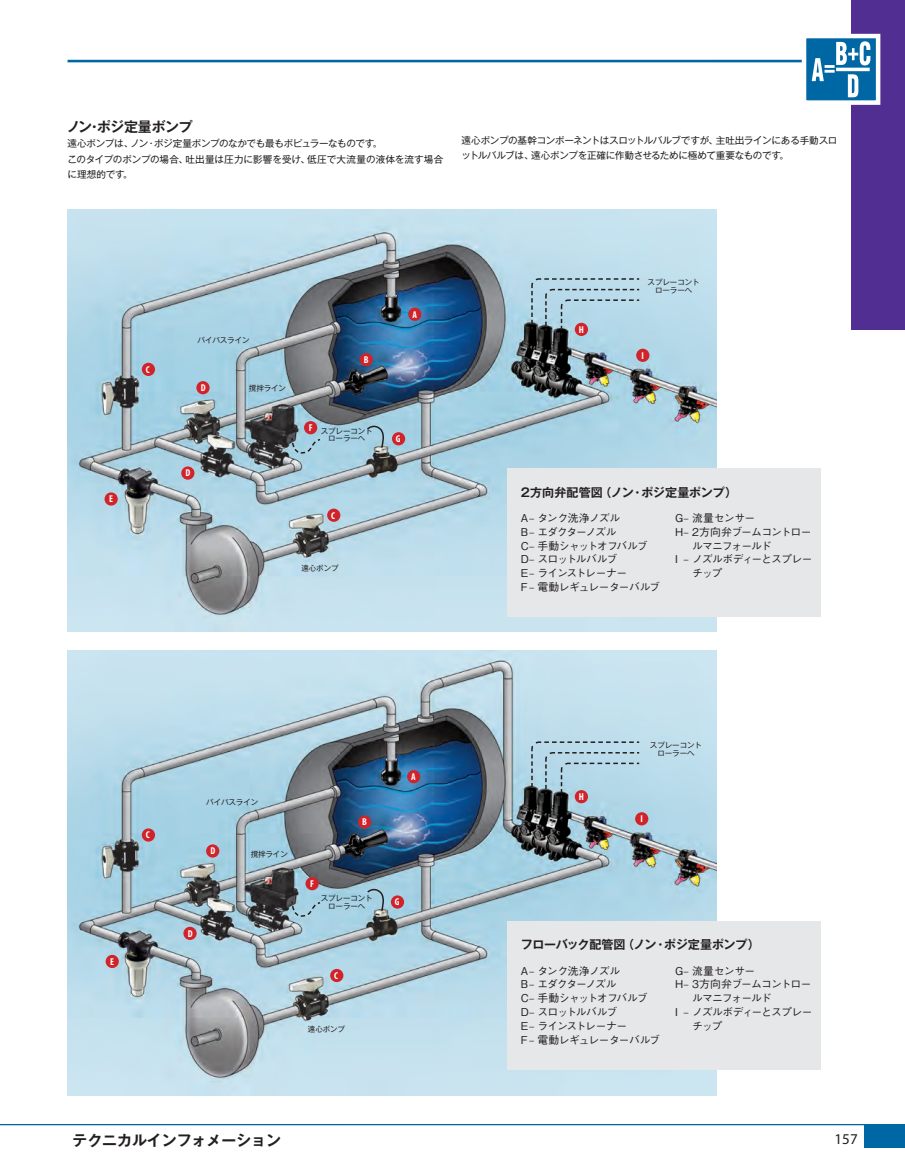
<style>
.page{position:relative;width:905px;height:1175px;background:#fff}
.page>*{position:absolute;margin:0;border:0;box-sizing:border-box;transform-origin:0 0}
.t1{font:15px "Myriad Pro";color:#231f20}
.BOTTOM_PAGE_HEADER{font:700 14.85px "Gothic MB101 Pr 5 De";color:#231f20}
.MAIN_COPY_BODY{font:700 13.8px "Gothic MB101 Pr 5 De";letter-spacing:-.02em;color:#231f20}
.t2{font:700 12px "Gothic MB101 Pr 6 N De";letter-spacing:-.01em;color:#231f20}
.t3{font:500 10.8px/13.8px "Gothic BBB Pro";letter-spacing:-.07em;color:#231f20}
.t4{font:500 10.8px "Gothic BBB Pro";letter-spacing:-.095em;color:#231f20}
.t5{font:500 10.8px "Gothic BBB Pro";letter-spacing:-.04em;color:#231f20}
.t6{font:500 10.8px "Gothic BBB Pro";letter-spacing:-.105em;color:#231f20}
.t7{font:500 10.8px "Gothic BBB Pro";letter-spacing:-.09em;color:#231f20}
.t8{font:700 condensed 9.9px "Myriad Pro";color:#fff}
.MAIN_COPY_BODY_HEADE{font:9.6px/15px "Gothic MB101 Pro";letter-spacing:-.025em;color:#231f20}
.MAIN_COPY_BODY_HEADE-2{font:9.6px/15px "Gothic MB101 Pro";letter-spacing:.005em;color:#231f20}
.MAIN_COPY_BODY_HEADE-3{font:9.6px "Gothic MB101 Pro";letter-spacing:-.045em;color:#231f20}
.t9{font:7.5px/7.5px "Gothic MB101 Pro";letter-spacing:-.01em;color:#231f20;text-align:center}
</style>
<div class="page">
<div style="left:851px;top:0;width:53px;height:330px;background:#502e92"></div>
<div style="left:864px;top:1124px;width:40px;height:24px;background:#0067a5"></div>
<svg style="left:0;top:1124px;width:864px;height:1px"></svg>
<svg style="left:68px;top:33px;width:813px;height:72px"></svg>
<img style="left:68px;top:209px;width:648px;height:423px">
<img style="left:68px;top:650px;width:648px;height:445px">
<svg style="left:290px;top:437px;width:32px;height:17px"></svg>
<svg style="left:530px;top:277px;width:110px;height:59px"></svg>
<svg style="left:366px;top:421px;width:20px;height:28px"></svg>
<svg style="left:290px;top:900px;width:32px;height:17px"></svg>
<svg style="left:530px;top:740px;width:110px;height:59px"></svg>
<svg style="left:366px;top:884px;width:20px;height:28px"></svg>
<div style="left:330px;top:968px;width:13px;height:14px;background:#d1232a;border-radius:50%"></div>
<div style="left:142px;top:828px;width:13px;height:13px;background:#d1232a;border-radius:50%"></div>
<div style="left:327px;top:508px;width:13px;height:14px;background:#d1232a;border-radius:50%"></div>
<div style="left:142px;top:363px;width:13px;height:13px;background:#d1232a;border-radius:50%"></div>
<div style="left:391px;top:895px;width:13px;height:13px;background:#d1232a;border-radius:50%"></div>
<div style="left:392px;top:432px;width:13px;height:13px;background:#d1232a;border-radius:50%"></div>
<div style="left:358px;top:815px;width:13px;height:13px;background:#d1232a;border-radius:50%"></div>
<div style="left:359px;top:353px;width:14px;height:13px;background:#d1232a;border-radius:50%"></div>
<div style="left:305px;top:877px;width:14px;height:13px;background:#d1232a;border-radius:50%"></div>
<div style="left:304px;top:421px;width:13px;height:13px;background:#d1232a;border-radius:50%"></div>
<div style="left:407px;top:770px;width:13px;height:13px;background:#d1232a;border-radius:50%"></div>
<div style="left:408px;top:308px;width:13px;height:13px;background:#d1232a;border-radius:50%"></div>
<div style="left:106px;top:954px;width:13px;height:14px;background:#d1232a;border-radius:50%"></div>
<div style="left:104px;top:492px;width:14px;height:13px;background:#d1232a;border-radius:50%"></div>
<div style="left:635px;top:812px;width:13px;height:13px;background:#d1232a;border-radius:50%"></div>
<div style="left:636px;top:349px;width:13px;height:13px;background:#d1232a;border-radius:50%"></div>
<div style="left:206px;top:844px;width:13px;height:13px;background:#d1232a;border-radius:50%"></div>
<div style="left:183px;top:926px;width:14px;height:14px;background:#d1232a;border-radius:50%"></div>
<div style="left:196px;top:381px;width:13px;height:13px;background:#d1232a;border-radius:50%"></div>
<div style="left:181px;top:466px;width:13px;height:13px;background:#d1232a;border-radius:50%"></div>
<div style="left:574px;top:790px;width:14px;height:13px;background:#d1232a;border-radius:50%"></div>
<div style="left:574px;top:323px;width:14px;height:13px;background:#d1232a;border-radius:50%"></div>
<div style="left:507px;top:468px;width:313px;height:148px;background:#e6e7e9"></div>
<div style="left:507px;top:921px;width:313px;height:148px;background:#e6e7e9"></div>
<p class="MAIN_COPY_BODY" style="left:67px;top:116px;width:127px">ノン・ポジ定量ボンプ</p>
<p class="MAIN_COPY_BODY_HEADE-3" style="left:68px;top:136px;width:316px">遠心ポンプは、ノン・ポジ定量ポンプのなかでも最もポピュラーなものです。</p>
<p class="MAIN_COPY_BODY_HEADE-2" style="left:68px;top:150px;width:377px">このタイプのポンプの場合、吐出量は圧力に影響を受け、低圧で大流量の液体を流す場合に理想的です。</p>
<p class="MAIN_COPY_BODY_HEADE" style="left:461px;top:132px;width:377px">遠心ポンプの基幹コンポーネントはスロットルバルブですが、主吐出ラインにある手動スロットルバルブは、遠心ポンプを正確に作動させるために極めて重要なものです。</p>
<p class="t8" style="left:146px;top:363px;width:5px">C</p>
<p class="t8" style="left:109px;top:493px;width:5px">E</p>
<p class="t9" style="left:197px;top:335px;width:54px">バイパスライン</p>
<p class="t8" style="left:201px;top:381px;width:6px">D</p>
<p class="t8" style="left:185px;top:467px;width:6px">D</p>
<p class="t9" style="left:249px;top:383px;width:39px">撹拌ライン</p>
<p class="t8" style="left:364px;top:353px;width:6px">B</p>
<p class="t8" style="left:309px;top:421px;width:5px">F</p>
<p class="t9" style="left:321px;top:426px;width:54px">スプレーコントローラーへ</p>
<p class="t8" style="left:331px;top:509px;width:5px">C</p>
<p class="t9" style="left:301px;top:563px;width:39px">遠心ポンプ</p>
<p class="t8" style="left:412px;top:308px;width:6px">A</p>
<p class="t8" style="left:396px;top:432px;width:6px">G</p>
<p class="t8" style="left:579px;top:323px;width:7px">H</p>
<p class="t9" style="left:647px;top:277px;width:54px">スプレーコントローラーへ</p>
<p class="t8" style="left:641px;top:349px;width:4px">I</p>
<p class="t2" style="left:521px;top:482px;width:218px">2方向弁配管図（ノン・ポジ定量ポンプ）</p>
<p class="t5" style="left:520px;top:509px;width:101px">A – タンク洗浄ノズル</p>
<p class="t6" style="left:520px;top:523px;width:97px">B – エダクターノズル</p>
<p class="t4" style="left:520px;top:537px;width:128px">C – 手動シャットオフバルブ</p>
<p class="t7" style="left:520px;top:550px;width:98px">D – スロットルバルブ</p>
<p class="t3" style="left:520px;top:565px;width:108px">E – ラインストレーナー</p>
<p class="t3" style="left:520px;top:578px;width:141px">F – 電動レギュレーターバルブ</p>
<p class="t3" style="left:675px;top:509px;width:82px">G – 流量センサー</p>
<p class="t3" style="left:692px;top:523px;width:121px;text-indent:-17px">H – 2方向弁ブームコントロールマニフォールド</p>
<p class="t3" style="left:692px;top:551px;width:122px;text-indent:-17px">I – ノズルボディーとスプレーチップ</p>
<p class="t8" style="left:146px;top:829px;width:5px">C</p>
<p class="t8" style="left:110px;top:955px;width:5px">E</p>
<p class="t9" style="left:206px;top:797px;width:54px">バイパスライン</p>
<p class="t8" style="left:210px;top:844px;width:6px">D</p>
<p class="t9" style="left:251px;top:849px;width:39px">撹拌ライン</p>
<p class="t8" style="left:188px;top:927px;width:6px">D</p>
<p class="t8" style="left:310px;top:877px;width:5px">F</p>
<p class="t8" style="left:362px;top:816px;width:6px">B</p>
<p class="t9" style="left:321px;top:893px;width:54px">スプレーコントローラーへ</p>
<p class="t8" style="left:334px;top:969px;width:5px">C</p>
<p class="t9" style="left:308px;top:1024px;width:39px">遠心ポンプ</p>
<p class="t8" style="left:411px;top:770px;width:6px">A</p>
<p class="t8" style="left:395px;top:895px;width:6px">G</p>
<p class="BOTTOM_PAGE_HEADER" style="left:72px;top:1127px;width:210px">テクニカルインフォメーション</p>
<p class="t8" style="left:579px;top:790px;width:7px">H</p>
<p class="t9" style="left:650px;top:740px;width:54px">スプレーコントローラーへ</p>
<p class="t8" style="left:640px;top:812px;width:4px">I</p>
<p class="t2" style="left:521px;top:935px;width:240px">フローバック配管図（ノン・ポジ定量ポンプ）</p>
<p class="t5" style="left:520px;top:961px;width:101px">A – タンク洗浄ノズル</p>
<p class="t6" style="left:520px;top:975px;width:97px">B – エダクターノズル</p>
<p class="t4" style="left:520px;top:989px;width:128px">C – 手動シャットオフバルブ</p>
<p class="t7" style="left:520px;top:1003px;width:98px">D – スロットルバルブ</p>
<p class="t3" style="left:520px;top:1017px;width:108px">E – ラインストレーナー</p>
<p class="t3" style="left:520px;top:1031px;width:141px">F – 電動レギュレーターバルブ</p>
<p class="t3" style="left:675px;top:962px;width:82px">G – 流量センサー</p>
<p class="t3" style="left:692px;top:976px;width:121px;text-indent:-17px">H – 3方向弁ブームコントロールマニフォールド</p>
<p class="t3" style="left:692px;top:1003px;width:122px;text-indent:-17px">I – ノズルボディーとスプレーチップ</p>
<h1 class="t1" style="left:834px;top:1129px;width:25px">157</h1>
</div>
